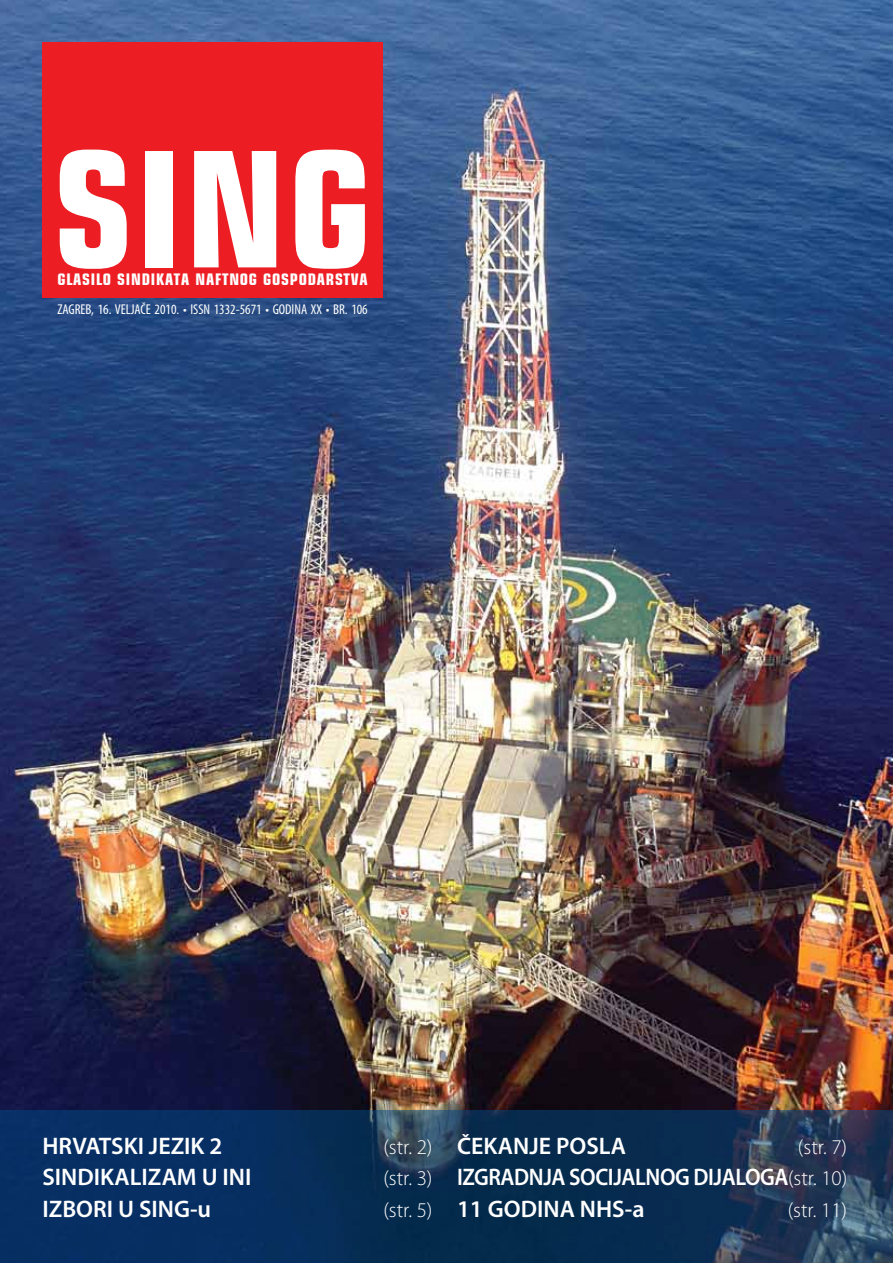
<style>
.page{position:relative;width:893px;height:1263px;background:#fff}
.page>*{position:absolute;margin:0;border:0;box-sizing:border-box;transform-origin:0 0}
.t1{font:700 condensed 160.5px "Square 721 BT";color:#fff}
.t2{font:600 24px "Myriad Pro";color:#fff}
.t3{font:600 24px/31.5px "Myriad Pro";letter-spacing:-.02em;color:#fff;scale:.92 1}
.t4{font:300 21px "Myriad Pro";color:#fff}
.t5{font:700 condensed 15.75px "Square 721 BT";letter-spacing:.05em;color:#fff}
.t6{font:condensed 14.25px "Myriad Pro";color:#fff}
.s1{font-weight:300;font-size:21px}
</style>
<div class="page">
<img style="left:0;top:0;width:893px;height:1110px">
<svg style="left:0;top:1110px;width:893px;height:153px;background:#0f3158"></svg>
<div style="left:43px;top:43px;width:340px;height:255px;background:#ed1d24"></div>
<h1 class="t1" style="left:53px;top:113px;width:320px">SING</h1>
<p class="t5" style="left:57px;top:270px;width:312px">GLASILO SINDIKATA NAFTNOG GOSPODARSTVA</p>
<p class="t6" style="left:57px;top:301px;width:312px">ZAGREB, 16. VELJAČE 2010. • ISSN 1332-5671 • GODINA XX • BR. 106</p>
<p class="t2" style="left:43px;top:1130px;width:181px">HRVATSKI JEZIK 2</p>
<p class="t4" style="left:383px;top:1134px;width:51px">(str. 2)</p>
<p class="t2" style="left:43px;top:1162px;width:210px">SINDIKALIZAM U INI</p>
<p class="t4" style="left:383px;top:1165px;width:51px">(str. 3)</p>
<p class="t2" style="left:43px;top:1193px;width:170px">IZBORI U SING-u</p>
<p class="t4" style="left:383px;top:1197px;width:51px">(str. 5)</p>
<p class="t2" style="left:457px;top:1130px;width:170px">ČEKANJE POSLA</p>
<p class="t4" style="left:798px;top:1134px;width:51px">(str. 7)</p>
<p class="t3" style="left:457px;top:1160px;width:426px">IZGRADNJA SOCIJALNOG DIJALOGA<span class="s1">(str. 10)<br></span>11 GODINA NHS-a</p>
<p class="t4" style="left:788px;top:1197px;width:61px">(str. 11)</p>
</div>
